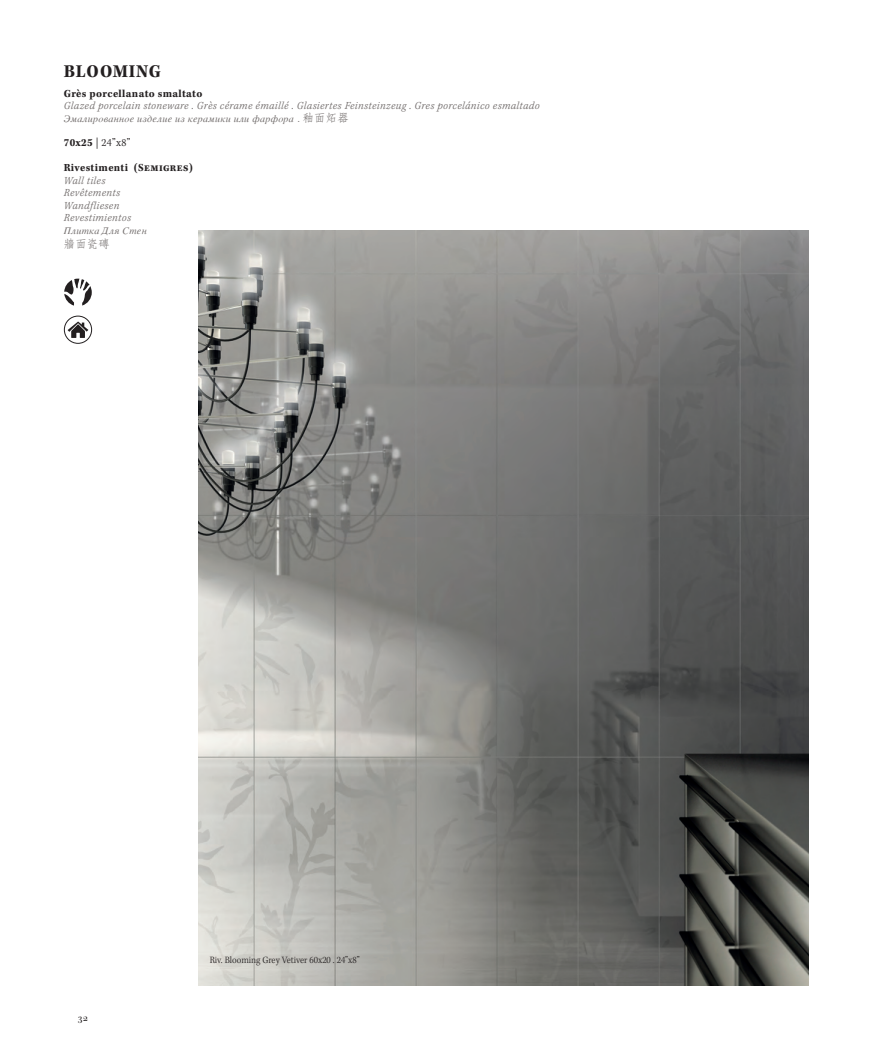
<style>
.page{position:relative;width:872px;height:1049px;background:#fff}
.page>*{position:absolute;margin:0;border:0;box-sizing:border-box;transform-origin:0 0}
.t1{font:18.75px "Kepler Std Bold Scn Capt";letter-spacing:.04em;color:#231f20}
.t2{font:11.25px "Kepler Std Light Scn It Capt";letter-spacing:.03em;color:#726d6c}
.t3{font:11.25px "Kepler Std Bold Scn Capt";letter-spacing:.03em;color:#231f20}
.t4{font:11.25px "Kepler Std Light Scn Capt";color:#231f20}
.t5{font:11.25px "Adobe Fangsong Std";color:#726d6c}
.t6{font:italic 10px "Times";letter-spacing:.03em;color:#726d6c}
.t7{font:10px "Kepler Std Light Scn";color:#231f20}
.t8{font:10px "Bodoni Antiqua SCTOT";color:#231f20}
.s1{font-family:"Adobe Fangsong Std";font-style:normal;font-size:11.25px}
.s2{font-family:"Kepler Std Bold Scn Capt"}
</style>
<div class="page">
<img style="left:198px;top:230px;width:610px;height:755px">
<div style="left:64px;top:316px;width:28px;height:28px;border:1px solid #231f20;border-radius:50%"></div>
<svg style="left:68px;top:321px;width:20px;height:17px"></svg>
<svg style="left:64px;top:279px;width:28px;height:27px"></svg>
<p class="t1" style="left:64px;top:61px;width:99px">BLOOMING</p>
<p class="t3" style="left:64px;top:87px;width:140px">Grès porcellanato smaltato</p>
<p class="t2" style="left:64px;top:99px;width:477px">Glazed porcelain stoneware . Grès cérame émaillé . Glasiertes Feinsteinzeug . Gres porcelánico esmaltado</p>
<p class="t6" style="left:64px;top:110px;width:286px">Эмалированное изделие из керамики или фарфора . <span class="s1">釉面炻器</span></p>
<p class="t4" style="left:64px;top:136px;width:68px"><span class="s2">70x25</span> | 24”x8”</p>
<p class="t3" style="left:64px;top:161px;width:130px">Rivestimenti (Semigres)</p>
<p class="t2" style="left:64px;top:174px;width:43px">Wall tiles</p>
<p class="t2" style="left:64px;top:186px;width:58px">Revêtements</p>
<p class="t2" style="left:64px;top:199px;width:57px">Wandfliesen</p>
<p class="t2" style="left:64px;top:211px;width:69px">Revestimientos</p>
<p class="t6" style="left:64px;top:222px;width:84px">Плитка Для Стен</p>
<p class="t5" style="left:64px;top:236px;width:48px">牆面瓷磚</p>
<p class="t8" style="left:78px;top:1012px;width:11px">32</p>
<p class="t7" style="left:210px;top:955px;width:152px">Riv. Blooming Grey Vetiver 60x20 . 24”x8”</p>
</div>
